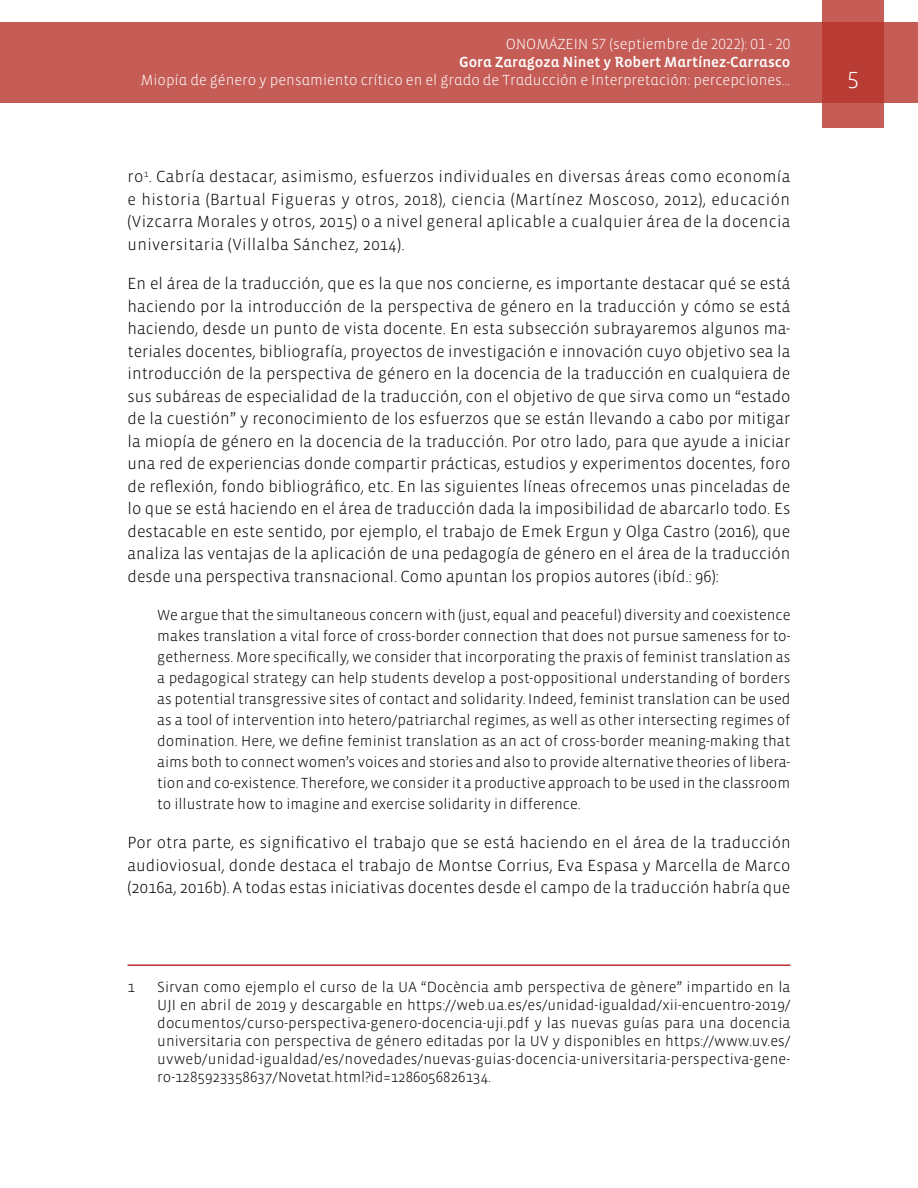
<style>
.page{position:relative;width:918px;height:1188px;background:#fff}
.page>*{position:absolute;margin:0;border:0;box-sizing:border-box;transform-origin:0 0}
.t1{font:300 24px "Vista Sans";color:#fff}
.t2{font:300 16.5px/22.5px "Vista Sans";color:#000;text-align:justify}
.t3{font:300 15px/21px "Vista Sans";color:#000;text-align:justify}
.t4{font:300 15px "Vista Sans Alt";color:#fff}
.t5{font:15px "Vista Sans Alt Med";color:#fff}
</style>
<div class="page">
<div style="left:0;top:23px;width:918px;height:80px;background:#c55c56"></div>
<svg style="left:822px;top:0;width:62px;height:128px;background:#bd4740"></svg>
<hr style="left:128px;top:964px;width:662px;height:2px;background:#b7342c">
<p class="t4" style="left:506px;top:37px;width:286px">ONOMÁZEIN 57 (septiembre de 2022): 01 - 20</p>
<p class="t5" style="left:459px;top:55px;width:333px">Gora Zaragoza Ninet y Robert Martínez-Carrasco</p>
<p class="t4" style="left:141px;top:73px;width:651px">Miopía de género y pensamiento crítico en el grado de Traducción e Interpretación: percepciones...</p>
<h1 class="t1" style="left:847px;top:65px;width:13px">5</h1>
<p class="t2" style="left:128px;top:166px;width:664px">ro<sup>1</sup>. Cabría destacar, asimismo, esfuerzos individuales en diversas áreas como economía e historia (Bartual Figueras y otros, 2018), ciencia (Martínez Moscoso, 2012), educación (Vizcarra Morales y otros, 2015) o a nivel general aplicable a cualquier área de la docencia universitaria (Villalba Sánchez, 2014).</p>
<p class="t2" style="left:128px;top:273px;width:664px">En el área de la traducción, que es la que nos concierne, es importante destacar qué se está haciendo por la introducción de la perspectiva de género en la traducción y cómo se está haciendo, desde un punto de vista docente. En esta subsección subrayaremos algunos ma&shy;teriales docentes, bibliografía, proyectos de investigación e innovación cuyo objetivo sea la introducción de la perspectiva de género en la docencia de la traducción en cualquiera de sus subáreas de especialidad de la traducción, con el objetivo de que sirva como un “estado de la cuestión” y reconocimiento de los esfuerzos que se están llevando a cabo por mitigar la miopía de género en la docencia de la traducción. Por otro lado, para que ayude a iniciar una red de experiencias donde compartir prácticas, estudios y experimentos docentes, foro de reflexión, fondo bibliográfico, etc. En las siguientes líneas ofrecemos unas pinceladas de lo que se está haciendo en el área de traducción dada la imposibilidad de abarcarlo todo. Es destacable en este sentido, por ejemplo, el trabajo de Emek Ergun y Olga Castro (2016), que analiza las ventajas de la aplicación de una pedagogía de género en el área de la traducción desde una perspectiva transnacional. Como apuntan los propios autores (ibíd.: 96):</p>
<p class="t3" style="left:157px;top:605px;width:635px">We argue that the simultaneous concern with (just, equal and peaceful) diversity and coexistence makes translation a vital force of cross-border connection that does not pursue sameness for to&shy;getherness. More specifically, we consider that incorporating the praxis of feminist translation as a pedagogical strategy can help students develop a post-oppositional understanding of borders as potential transgressive sites of contact and solidarity. Indeed, feminist translation can be used as a tool of intervention into hetero/patriarchal regimes, as well as other intersecting regimes of domination. Here, we define feminist translation as an act of cross-border meaning-making that aims both to connect women’s voices and stories and also to provide alternative theories of libera&shy;tion and co-existence. Therefore, we consider it a productive approach to be used in the classroom to illustrate how to imagine and exercise solidarity in difference.</p>
<p class="t2" style="left:128px;top:832px;width:665px">Por otra parte, es significativo el trabajo que se está haciendo en el área de la traducción audioviosual, donde destaca el trabajo de Montse Corrius, Eva Espasa y Marcella de Marco (2016a, 2016b). A todas estas iniciativas docentes desde el campo de la traducción habría que</p>
<p class="t3" style="left:128px;top:976px;width:9px">1</p>
<p class="t3" style="left:157px;top:978px;width:635px;line-height:18px">Sirvan como ejemplo el curso de la UA “Docència amb perspectiva de gènere” impartido en la UJI en abril de 2019 y descargable en https://web.ua.es/es/unidad-igualdad/xii-encuentro-2019/ documentos/curso-perspectiva-genero-docencia-uji.pdf y las nuevas guías para una docencia universitaria con perspectiva de género editadas por la UV y disponibles en https://www.uv.es/ uvweb/unidad-igualdad/es/novedades/nuevas-guias-docencia-universitaria-perspectiva-gene&shy;ro-1285923358637/Novetat.html?id=1286056826134.</p>
</div>
